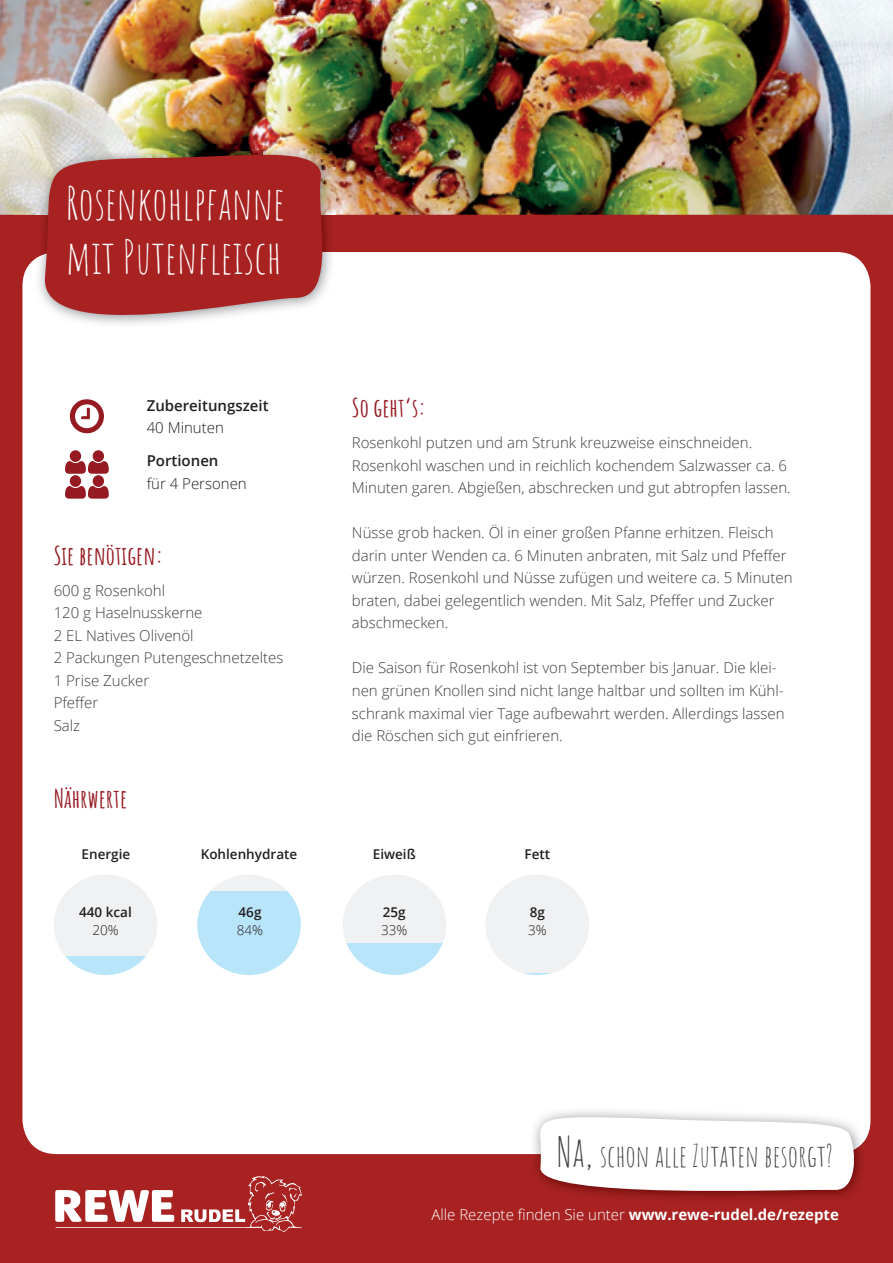
<style>
.page{position:relative;width:893px;height:1263px;background:#fff}
.page>*{position:absolute;margin:0;border:0;box-sizing:border-box;transform-origin:0 0}
.t1{font:45px/54px "Amatic SC";color:#fff}
.t2{font:30px "Amatic SC";color:#3e3e3f}
.t3{font:700 25.5px "Amatic SC";color:#961a22}
.t4{font:300 15px/22.5px "Open Sans";color:#3e3e3f}
.t5{font:300 15px "Open Sans";color:#fff}
.t6{font:600 15px "Open Sans";color:#231f20}
.t7{font:300 15px "Open Sans";color:#231f20}
.t8{font:600 13.5px "Open Sans";color:#231f20}
.t9{font:300 13.5px "Open Sans";color:#231f20}
.s1{font-size:40.5px}
.s2{font-weight:700}
</style>
<div class="page">
<div style="left:0;top:215px;width:893px;height:1048px;background:#a82221"></div>
<div style="left:22px;top:252px;width:848px;height:902px;background:#fff;border-radius:34px"></div>
<img style="left:0;top:0;width:893px;height:215px">
<svg style="left:40px;top:143px;width:298px;height:181px;fill:#a82221"></svg>
<svg style="left:55px;top:1176px;width:247px;height:56px"></svg>
<svg style="left:69px;top:399px;width:35px;height:34px"></svg>
<img style="left:530px;top:1154px;width:331px;height:28px">
<img style="left:534px;top:1111px;width:333px;height:43px">
<svg style="left:537px;top:1115px;width:320px;height:83px"></svg>
<div style="left:70px;top:450px;width:11px;height:12px;background:#961a22;border-radius:50%"></div>
<svg style="left:65px;top:461px;width:44px;height:13px"></svg>
<div style="left:93px;top:450px;width:11px;height:12px;background:#961a22;border-radius:50%"></div>
<div style="left:70px;top:475px;width:11px;height:12px;background:#961a22;border-radius:50%"></div>
<svg style="left:65px;top:486px;width:44px;height:13px"></svg>
<div style="left:93px;top:475px;width:11px;height:12px;background:#961a22;border-radius:50%"></div>
<svg style="left:54px;top:875px;width:103px;height:100px"></svg>
<svg style="left:197px;top:875px;width:104px;height:100px"></svg>
<svg style="left:343px;top:875px;width:103px;height:100px"></svg>
<svg style="left:486px;top:875px;width:103px;height:100px"></svg>
<h1 class="t1" style="left:66px;top:174px;width:221px">Rosenkohlpfanne mit Putenfleisch</h1>
<p class="t6" style="left:147px;top:395px;width:123px">Zubereitungszeit</p>
<p class="t7" style="left:147px;top:418px;width:79px">40 Minuten</p>
<p class="t6" style="left:147px;top:451px;width:73px">Portionen</p>
<p class="t7" style="left:147px;top:473px;width:102px">für 4 Personen</p>
<h3 class="t3" style="left:54px;top:536px;width:111px">Sie benötigen:</h3>
<p class="t4" style="left:54px;top:579px;width:231px">600 g Rosenkohl<br>120 g Haselnusskerne<br>2 EL Natives Olivenöl<br>2 Packungen Putengeschnetzeltes<br>1 Prise Zucker<br>Pfeffer<br>Salz</p>
<h3 class="t3" style="left:54px;top:779px;width:75px">Nährwerte</h3>
<h3 class="t3" style="left:352px;top:388px;width:75px">So geht‘s:</h3>
<p class="t4" style="left:352px;top:431px;width:440px">Rosenkohl putzen und am Strunk kreuzweise einschneiden.<br>Rosenkohl waschen und in reichlich kochendem Salzwasser ca. 6<br>Minuten garen. Abgießen, abschrecken und gut abtropfen lassen.</p>
<p class="t4" style="left:352px;top:521px;width:442px">Nüsse grob hacken. Öl in einer großen Pfanne erhitzen. Fleisch darin unter Wenden ca. 6 Minuten anbraten, mit Salz und Pfeffer würzen. Rosenkohl und Nüsse zufügen und weitere ca. 5 Minuten braten, dabei gelegentlich wenden. Mit Salz, Pfeffer und Zucker abschmecken.</p>
<p class="t4" style="left:352px;top:656px;width:434px">Die Saison für Rosenkohl ist von September bis Januar. Die klei&shy;nen grünen Knollen sind nicht lange haltbar und sollten im Kühl&shy;schrank maximal vier Tage aufbewahrt werden. Allerdings lassen die Röschen sich gut einfrieren.</p>
<p class="t8" style="left:82px;top:845px;width:50px">Energie</p>
<p class="t8" style="left:201px;top:845px;width:98px">Kohlenhydrate</p>
<p class="t8" style="left:373px;top:845px;width:44px">Eiweiß</p>
<p class="t8" style="left:524px;top:845px;width:27px">Fett</p>
<p class="t8" style="left:79px;top:902px;width:54px">440 kcal</p>
<p class="t9" style="left:92px;top:920px;width:28px">20%</p>
<p class="t8" style="left:239px;top:902px;width:24px">46g</p>
<p class="t9" style="left:237px;top:920px;width:28px">84%</p>
<p class="t8" style="left:383px;top:902px;width:24px">25g</p>
<p class="t9" style="left:381px;top:920px;width:28px">33%</p>
<p class="t8" style="left:530px;top:902px;width:17px">8g</p>
<p class="t9" style="left:528px;top:920px;width:20px">3%</p>
<h2 class="t2" style="left:557px;top:1134px;width:278px"><span class="s1">Na,</span> schon alle Zutaten besorgt?</h2>
<p class="t5" style="left:431px;top:1205px;width:409px">Alle Rezepte finden Sie unter <span class="s2">www.rewe-rudel.de/rezepte</span></p>
</div>
